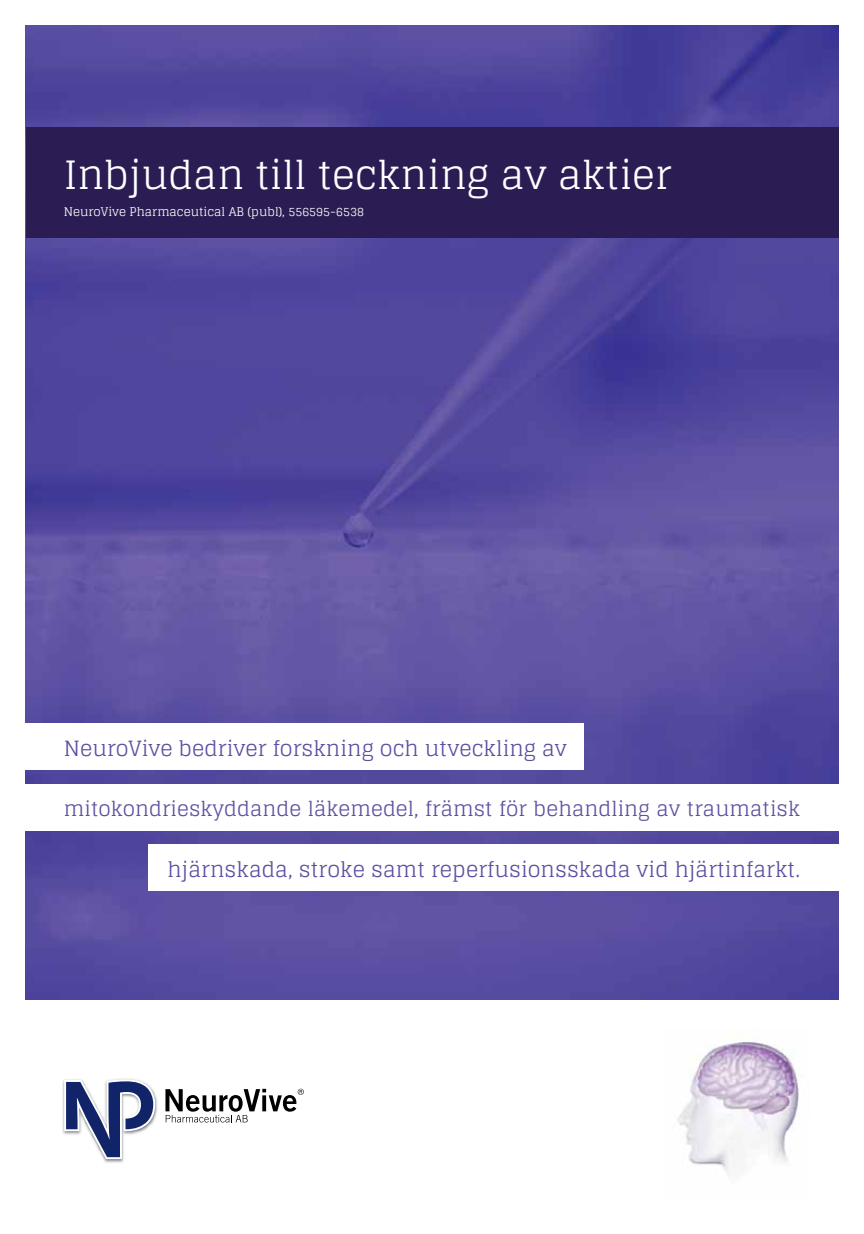
<style>
.page{position:relative;width:864px;height:1234px;background:#fff}
.page>*{position:absolute;margin:0;border:0;box-sizing:border-box;transform-origin:0 0}
.t1{font:39px "Glegoo";color:#fff}
.t2{font:21px "Glegoo";color:#5b50a1}
.t3{font:20.25px "Glegoo";color:#5b50a1}
.t4{font:12px "Glegoo";color:#fff}
</style>
<div class="page">
<img style="left:26px;top:26px;width:812px;height:973px">
<div style="left:149px;top:843px;width:714px;height:47px;background:#fff"></div>
<div style="left:0;top:723px;width:583px;height:47px;background:#fff"></div>
<div style="left:26px;top:128px;width:812px;height:110px;background:#2b1d54"></div>
<div style="left:0;top:783px;width:863px;height:47px;background:#fff"></div>
<img style="left:62px;top:1078px;width:96px;height:85px">
<svg style="left:64px;top:1079px;width:91px;height:79px"></svg>
<svg style="left:165px;top:1088px;width:139px;height:34px"></svg>
<img style="left:677px;top:1042px;width:125px;height:133px">
<h1 class="t1" style="left:64px;top:150px;width:609px">Inbjudan till teckning av aktier</h1>
<p class="t4" style="left:64px;top:204px;width:301px">NeuroVive Pharmaceutical AB (publ), 556595-6538</p>
<p class="t2" style="left:64px;top:735px;width:504px">NeuroVive bedriver forskning och utveckling av</p>
<p class="t3" style="left:64px;top:795px;width:737px">mitokondrieskyddande läkemedel, främst för behandling av traumatisk</p>
<p class="t2" style="left:167px;top:855px;width:633px">hjärnskada, stroke samt reperfusionsskada vid hjärtinfarkt.</p>
</div>
